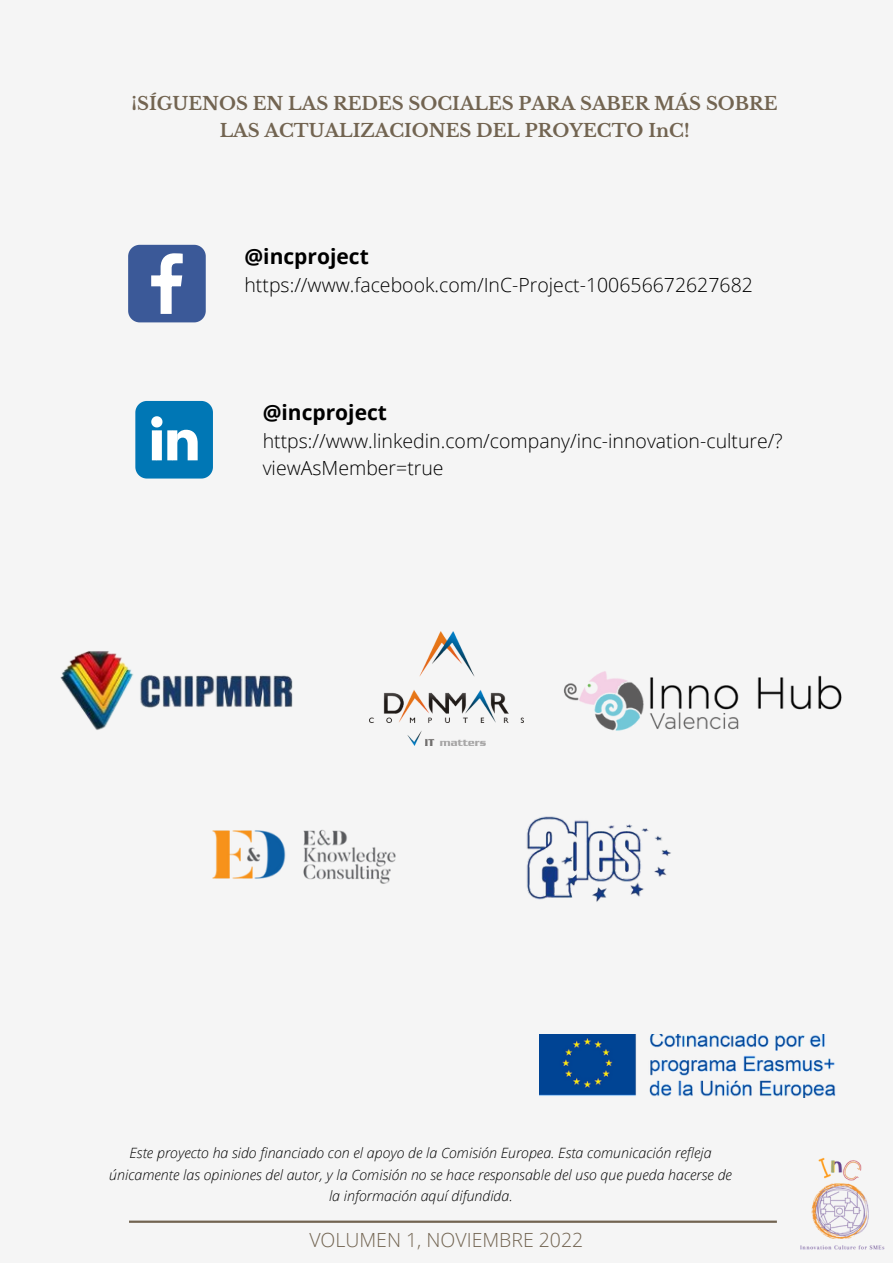
<style>
.page{position:relative;width:893px;height:1264px;background:#fff}
.page>*{position:absolute;margin:0;border:0;box-sizing:border-box;transform-origin:0 0}
.t1{font:700 21px "Open Sans";color:#000}
.t2{font:300 19.5px/27px "Open Sans";color:#000}
.t3{font:300 19.5px "Open Sans";color:#726451}
.t4{font:700 18px/27px "Libre Baskerville";color:#726451;text-align:center}
.t5{font:italic 300 14.25px/21.3px "Open Sans";color:#000;text-align:center}
</style>
<div class="page">
<div style="left:0;top:0;width:892px;height:1262px;background:#f5f5f5"></div>
<svg style="left:128px;top:245px;width:78px;height:77px"></svg>
<svg style="left:135px;top:401px;width:78px;height:77px"></svg>
<hr style="left:129px;top:1220px;width:647px;height:2px;background:#726451">
<img style="left:800px;top:1157px;width:85px;height:93px">
<img style="left:212px;top:829px;width:184px;height:55px">
<img style="left:526px;top:843px;width:145px;height:59px">
<img style="left:369px;top:631px;width:131px;height:115px">
<img style="left:500px;top:671px;width:342px;height:172px">
<img style="left:60px;top:651px;width:233px;height:79px">
<img style="left:539px;top:1034px;width:297px;height:63px">
<p class="t4" style="left:132px;top:90px;width:647px">¡SÍGUENOS EN LAS REDES SOCIALES PARA SABER MÁS SOBRE<br>LAS ACTUALIZACIONES DEL PROYECTO InC!</p>
<h1 class="t1" style="left:244px;top:242px;width:126px">@incproject</h1>
<h2 class="t2" style="left:244px;top:271px;width:510px">https://www.facebook.com/InC-Project-100656672627682</h2>
<h1 class="t1" style="left:263px;top:398px;width:126px">@incproject</h1>
<h2 class="t2" style="left:263px;top:427px;width:521px">https://www.linkedin.com/company/inc-innovation-culture/? viewAsMember=true</h2>
<p class="t5" style="left:109px;top:1142px;width:624px">Este proyecto ha sido financiado con el apoyo de la Comisión Europea. Esta comunicación refleja únicamente las opiniones del autor, y la Comisión no se hace responsable del uso que pueda hacerse de la información aquí difundida.</p>
<h2 class="t3" style="left:309px;top:1225px;width:275px">VOLUMEN 1, NOVIEMBRE 2022</h2>
</div>
